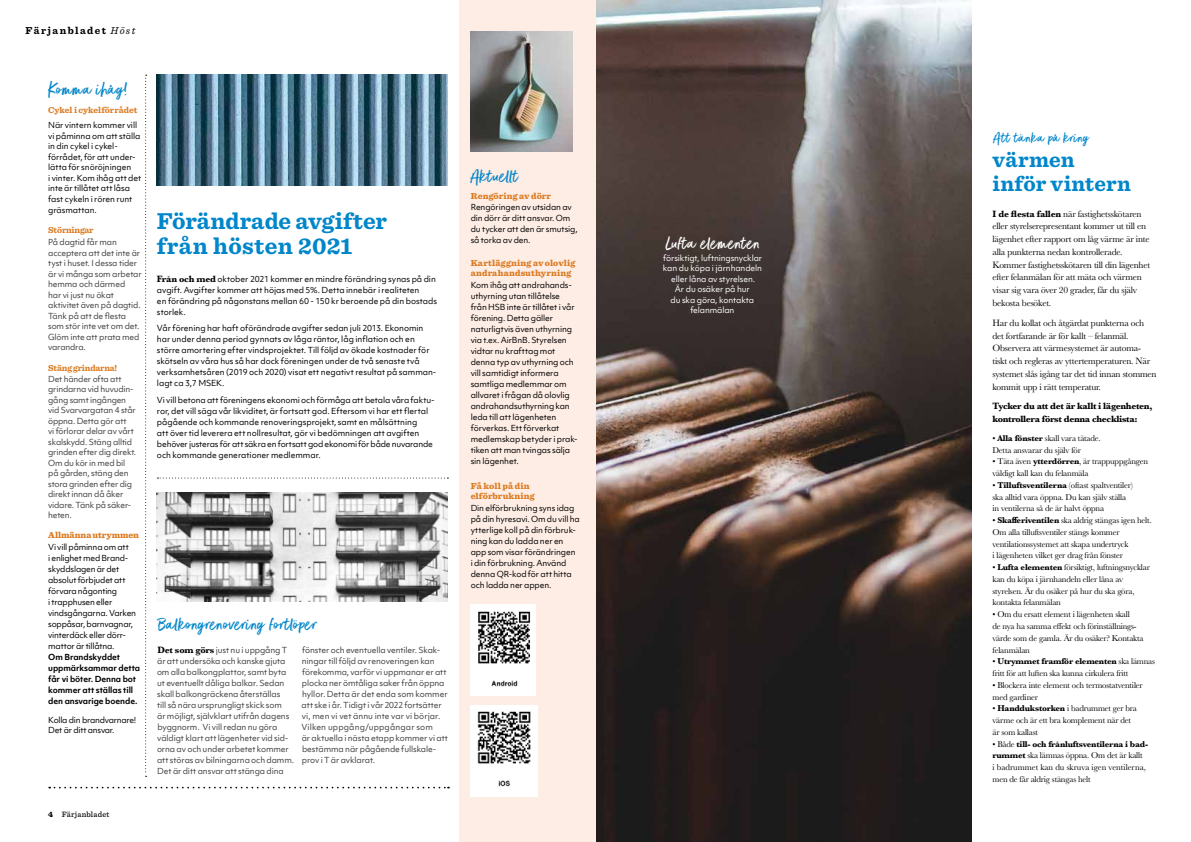
<style>
.page{position:relative;width:1191px;height:842px;background:#fff}
.page>*{position:absolute;margin:0;border:0;box-sizing:border-box;transform-origin:0 0}
.t1{font:700 24px/25px "Sentinel";letter-spacing:.005em;color:#0086ca}
.t2{font:700 22px/24px "Sentinel";letter-spacing:.015em;color:#0086ca}
.t3{font:21px "Better Times";letter-spacing:.03em;color:#0086ca}
.t4{font:21px "Better Times";letter-spacing:.035em;color:#fff}
.t5{font:17px "Better Times";letter-spacing:.05em;color:#0086ca}
.t6{font:700 10.5px "Sentinel";letter-spacing:.13em;color:#000}
.t7{font:9.5px/12.7px "Baskerville";letter-spacing:-.02em;color:#000}
.t8{font:700 9.5px/12.7px "Baskerville";letter-spacing:-.03em;color:#000}
.t9{font:900 9px/10px "Sentinel";letter-spacing:.01em;color:#da7a20}
.t10{font:700 9px "Sentinel";letter-spacing:-.02em;color:#da7a20}
.t11{font:700 9px "Sentinel";color:#da7a20}
.t12{font:900 9px "Sentinel";letter-spacing:-.01em;color:#da7a20}
.t13{font:8.8px/11.8px "Baskerville";letter-spacing:-.02em;color:#000}
.t14{font:8px/11px "Objektiv Mk 1";letter-spacing:-.01em;color:#000}
.t15{font:8px/10.5px "Objektiv Mk 1";letter-spacing:-.015em;color:#414042}
.t16{font:8px/10.5px "Objektiv Mk 1";letter-spacing:-.015em;color:#fff;text-align:center}
.t17{font:700 8px/11px "Objektiv Mk 1";letter-spacing:-.01em;color:#000}
.t18{font:8px/10.5px "Objektiv Mk 1";letter-spacing:-.03em;color:#000}
.t19{font:500 8px "Sentinel";letter-spacing:.025em;color:#000}
.s1{font-weight:400;font-style:italic}
.s2{font-weight:900}
.s3{font-family:"Baskerville";font-weight:700;font-size:9.5px}
.s4{font-family:"Baskerville";font-weight:700;font-size:9.5px;color:#000}
.s5{font-weight:700}
</style>
<div class="page">
<img style="left:595px;top:0;width:376px;height:842px">
<svg style="left:145px;top:75px;width:2px;height:702px"></svg>
<div style="left:459px;top:0;width:136px;height:842px;background:#feede5"></div>
<svg style="left:49px;top:787px;width:400px;height:1px"></svg>
<img style="left:157px;top:75px;width:291px;height:111px">
<svg style="left:157px;top:477px;width:291px;height:1px"></svg>
<img style="left:157px;top:492px;width:291px;height:110px">
<img style="left:471px;top:32px;width:102px;height:119px">
<img style="left:470px;top:604px;width:66px;height:92px">
<img style="left:471px;top:705px;width:66px;height:92px">
<h3 class="t6" style="left:26px;top:22px;width:111px">Färjanbladet <span class="s1">Höst</span></h3>
<h3 class="t3" style="left:48px;top:77px;width:81px">Komma ihåg!</h3>
<p class="t11" style="left:48px;top:103px;width:91px">Cykel i cykelförrådet</p>
<p class="t14" style="left:48px;top:120px;width:95px;line-height:10.5px">När vintern kommer vill vi påminna om att ställa in din cykel i cykel&shy;förrådet, för att under&shy;lätta för snöröjningen<br>i vinter. Kom ihåg att det inte är tillåtet att låsa fast cykeln i rören runt</p>
<p class="t14" style="left:48px;top:204px;width:50px">gräsmattan.</p>
<p class="t10" style="left:48px;top:223px;width:47px">Störningar</p>
<p class="t15" style="left:48px;top:237px;width:95px">På dagtid får man acceptera att det inte är tyst i huset. I dessa tider är vi många som arbetar hemma och därmed<br>har vi just nu ökat aktivitet även på dagtid.<br>Tänk på att de flesta som stör inte vet om det.<br>Glöm inte att prata med varandra.</p>
<p class="t10" style="left:48px;top:361px;width:71px">Stäng grindarna!</p>
<p class="t15" style="left:48px;top:373px;width:90px">Det händer ofta att grindarna vid huvudin&shy;gång samt ingången vid Svarvargatan 4 står öppna. Detta gör att<br>vi förlorar delar av vårt skalskydd. Stäng alltid grinden efter dig direkt.<br>Om du kör in med bil på gården, stäng den stora grinden efter dig direkt innan då åker vidare. Tänk på säker&shy;heten.</p>
<p class="t12" style="left:48px;top:528px;width:92px">Allmänna utrymmen</p>
<p class="t14" style="left:48px;top:541px;width:89px">Vi vill påminna om att<br>i enlighet med Brand&shy;skyddslagen är det absolut förbjudet att förvara någonting<br>i trapphusen eller vindsgångarna. Varken soppåsar, barnvagnar, vinterdäck eller dörr&shy;mattor är tillåtna.</p>
<p class="t17" style="left:48px;top:651px;width:93px">Om Brandskyddet uppmärksammar detta får vi böter. Denna bot kommer att ställas till den ansvarige boende.</p>
<p class="t18" style="left:48px;top:714px;width:90px">Kolla din brandvarnare!<br>Det är ditt ansvar.</p>
<p class="t19" style="left:48px;top:808px;width:63px"><span class="s2">4</span> Färjanbladet</p>
<h1 class="t1" style="left:157px;top:207px;width:231px">Förändrade avgifter från hösten 2021</h1>
<p class="t14" style="left:157px;top:273px;width:282px"><span class="s3">Från och med</span> oktober 2021 kommer en mindre förändring synas på din avgift. Avgifter kommer att höjas med 5%. Detta innebär i realiteten<br>en förändring på någonstans mellan 60 - 150 kr beroende på din bostads storlek.</p>
<p class="t14" style="left:157px;top:323px;width:281px">Vår förening har haft oförändrade avgifter sedan juli 2013. Ekonomin har under denna period gynnats av låga räntor, låg inflation och en större amortering efter vindsprojektet. Till följd av ökade kostnader för skötseln av våra hus så har dock föreningen under de två senaste två verksamhetsåren (2019 och 2020) visat ett negativt resultat på samman&shy;lagt ca 3,7 MSEK.</p>
<p class="t14" style="left:157px;top:394px;width:279px">Vi vill betona att föreningens ekonomi och förmåga att betala våra faktu&shy;ror, det vill säga vår likviditet, är fortsatt god. Eftersom vi har ett flertal pågående och kommande renoveringsprojekt, samt en målsättning<br>att över tid leverera ett nollresultat, gör vi bedömningen att avgiften behöver justeras för att säkra en fortsatt god ekonomi för både nuvarande och kommande generationer medlemmar.</p>
<h3 class="t3" style="left:157px;top:613px;width:162px">Balkongrenovering fortlöper</h3>
<p class="t15" style="left:301px;top:644px;width:148px;line-height:11px">fönster och eventuella ventiler. Skak&shy;ningar till följd av renoveringen kan förekomma, varför vi uppmanar er att plocka ner ömtåliga saker från öppna hyllor. Detta är det enda som kommer att ske i år. Tidigt i vår 2022 fortsätter vi, men vi vet ännu inte var vi börjar.<br>Vilken uppgång/uppgångar som<br>är aktuella i nästa etapp kommer vi att bestämma när pågående fullskale&shy;prov i T är avklarat.</p>
<p class="t15" style="left:157px;top:644px;width:139px;line-height:11px"><span class="s4">Det som görs</span> just nu i uppgång T är att undersöka och kanske gjuta om alla balkongplattor, samt byta ut eventuellt dåliga balkar. Sedan skall balkongräckena återställas<br>till så nära ursprungligt skick som<br>är möjligt, självklart utifrån dagens byggnorm. Vi vill redan nu göra väldigt klart att lägenheter vid sid&shy;orna av och under arbetet kommer att störas av bilningarna och damm.<br>Det är ditt ansvar att stänga dina</p>
<h3 class="t3" style="left:471px;top:164px;width:49px">Aktuellt</h3>
<p class="t9" style="left:471px;top:190px;width:82px">Rengöring av dörr</p>
<p class="t14" style="left:471px;top:202px;width:108px">Rengöringen av utsidan av din dörr är ditt ansvar. Om du tycker att den är smutsig, så torka av den.</p>
<p class="t9" style="left:471px;top:258px;width:106px">Kartläggning av olovlig andrahandsuthyrning</p>
<p class="t14" style="left:471px;top:279px;width:108px">Kom ihåg att andrahands&shy;uthyrning utan tillåtelse från HSB inte är tillåtet i vår förening. Detta gäller naturligtvis även uthyrning via t.ex. AirBnB. Styrelsen vidtar nu krafttag mot denna typ av uthyrning och vill samtidigt informera samtliga medlemmar om allvaret i frågan då olovlig andrahandsuthyrning kan leda till att lägenheten förverkas. Ett förverkat medlemskap betyder i prak&shy;tiken att man tvingas sälja sin lägenhet.</p>
<p class="t9" style="left:471px;top:481px;width:65px">Få koll på din elförbrukning</p>
<p class="t14" style="left:471px;top:502px;width:111px">Din elförbrukning syns idag på din hyresavi. Om du vill ha ytterlige koll på din förbruk&shy;ning kan du ladda ner en app som visar förändringen<br>i din förbrukning. Använd denna QR-kod för att hitta och ladda ner appen.</p>
<h3 class="t4" style="left:665px;top:232px;width:96px">Lufta elementen</h3>
<p class="t16" style="left:663px;top:252px;width:101px">försiktigt, luftningsnycklar kan du köpa i järnhandeln eller låna av styrelsen.<br>Är du osäker på hur<br>du ska göra, kontakta felanmälan</p>
<h3 class="t5" style="left:993px;top:128px;width:97px">Att tänka på kring</h3>
<h2 class="t2" style="left:992px;top:146px;width:140px">värmen inför vintern</h2>
<p class="t7" style="left:992px;top:207px;width:159px"><span class="s5">I de flesta fallen</span> när fastighetsskötaren eller styrelserepresentant kommer ut till en lägenhet efter rapport om låg värme är inte alla punkterna nedan kontrollerade.<br>Kommer fastighetsskötaren till din lägenhet efter felanmälan för att mäta och värmen visar sig vara över 20 grader, får du själv bekosta besöket.</p>
<p class="t7" style="left:992px;top:316px;width:166px">Har du kollat och åtgärdat punkterna och det fortfarande är för kallt – felanmäl.<br>Observera att värmesystemet är automa&shy;tiskt och regleras av yttertemperaturen. När systemet slås igång tar det tid innan stommen kommit upp i rätt temperatur.</p>
<p class="t8" style="left:992px;top:400px;width:161px">Tycker du att det är kallt i lägenheten, kontrollera först denna checklista:</p>
<p class="t13" style="left:992px;top:432px;width:110px">• <span class="s5">Alla fönster</span> skall vara tätade.<br>Detta ansvarar du själv för</p>
<p class="t13" style="left:992px;top:456px;width:157px">• Täta även <span class="s5">ytterdörren</span>, är trappuppgången väldigt kall kan du felanmäla</p>
<p class="t13" style="left:992px;top:479px;width:142px">• <span class="s5">Tilluftsventilerna</span> (oftast spaltventiler) ska alltid vara öppna. Du kan själv ställa in ventilerna så de är halvt öppna</p>
<p class="t13" style="left:992px;top:515px;width:161px">• <span class="s5">Skafferiventilen</span> ska aldrig stängas igen helt.<br>Om alla tilluftsventiler stängs kommer ventilationssystemet att skapa undertryck<br>i lägenheten vilket ger drag från fönster</p>
<p class="t13" style="left:992px;top:562px;width:159px">• <span class="s5">Lufta elementen</span> försiktigt, luftningsnycklar kan du köpa i järnhandeln eller låna av styrelsen. Är du osäker på hur du ska göra, kontakta felanmälan</p>
<p class="t13" style="left:992px;top:609px;width:153px">• Om du ersatt element i lägenheten skall<br>de nya ha samma effekt och förinställnings&shy;värde som de gamla. Är du osäker? Kontakta felanmälan</p>
<p class="t13" style="left:992px;top:656px;width:164px">• <span class="s5">Utrymmet framför elementen</span> ska lämnas fritt för att luften ska kunna cirkulera fritt</p>
<p class="t13" style="left:992px;top:679px;width:152px">• Blockera inte element och termostatventiler med gardiner</p>
<p class="t13" style="left:992px;top:703px;width:146px">• <span class="s5">Handdukstorken</span> i badrummet ger bra värme och är ett bra komplement när det är som kallast</p>
<p class="t13" style="left:992px;top:738px;width:157px">• Både <span class="s5">till- och frånluftsventilerna i bad&shy;rummet</span> ska lämnas öppna. Om det är kallt<br>i badrummet kan du skruva igen ventilerna, men de får aldrig stängas helt</p>
</div>
